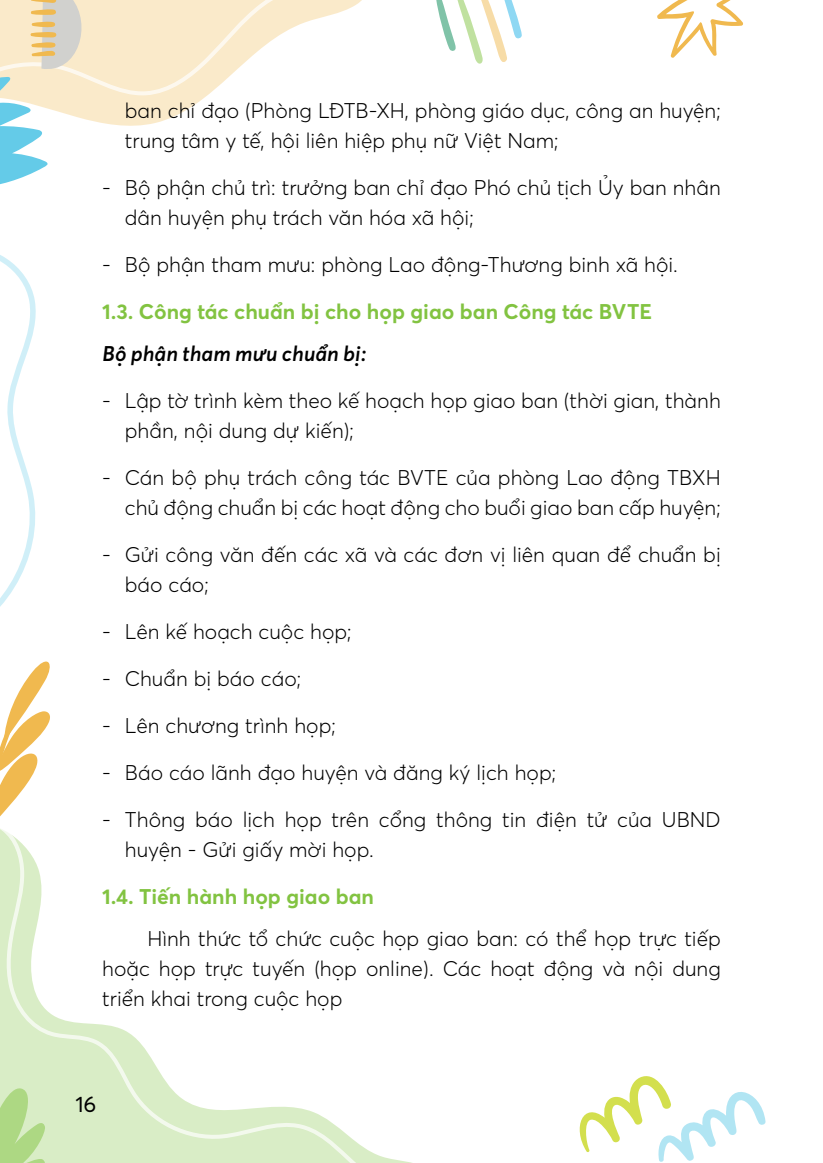
<style>
.page{position:relative;width:823px;height:1163px;background:#fff}
.page>*{position:absolute;margin:0;border:0;box-sizing:border-box;transform-origin:0 0}
.t1{font:22px "Averta";color:#000}
.t2{font:300 21px/30px "Averta";color:#000}
.t3{font:700 21px "Averta";color:#82c341}
.t4{font:italic 600 21px "Averta";color:#000}
</style>
<div class="page">
<svg style="left:0;top:842px;width:407px;height:320px"></svg>
<svg style="left:93px;top:0;width:268px;height:122px"></svg>
<svg style="left:0;top:255px;width:36px;height:352px"></svg>
<svg style="left:657px;top:0;width:86px;height:58px"></svg>
<svg style="left:0;top:0;width:93px;height:185px"></svg>
<svg style="left:436px;top:0;width:85px;height:64px"></svg>
<svg style="left:0;top:661px;width:50px;height:181px"></svg>
<svg style="left:579px;top:1076px;width:186px;height:85px"></svg>
<svg style="left:0;top:1072px;width:45px;height:90px;background:#c1e1a2"></svg>
<p class="t2" style="left:125px;top:96px;width:597px">ban chỉ đạo (Phòng LĐTB-XH, phòng giáo dục, công an huyện; trung tâm y tế, hội liên hiệp phụ nữ Việt Nam;</p>
<p class="t2" style="left:125px;top:173px;width:597px;text-indent:-23px">- Bộ phậ n chủ trì: trưởng ban chỉ đạo Phó chủ tịch Ủy ban nhân dân huyện phụ trách văn hóa xã hội;</p>
<p class="t2" style="left:102px;top:250px;width:577px">- Bộ phậ n tham mưu: phòng Lao động-Thương binh xã hội.</p>
<p class="t3" style="left:102px;top:299px;width:551px">1.3. Công tác chuẩn bị cho họp giao ban Công tác BVTE</p>
<p class="t4" style="left:102px;top:340px;width:266px">Bộ phận tham mưu chuẩn bị:</p>
<p class="t2" style="left:125px;top:385px;width:597px;text-indent:-23px">- Lậ p tờ trình kèm theo kế hoạch họp giao ban (thời gian, thà nh phầ n, nội dung dự kiến);</p>
<p class="t2" style="left:102px;top:462px;width:619px;text-align:right">- Cá n bộ phụ trách công tác BVTE của phòng Lao động TBXH chủ động chuẩ n bị các hoạt động cho buổi giao ban cấp huyện;</p>
<p class="t2" style="left:125px;top:539px;width:593px;text-indent:-23px">- Gửi công văn đến các xã và các đơn vị liên quan để chuẩ n bị báo cáo;</p>
<p class="t2" style="left:102px;top:616px;width:251px">- Lên kế hoạch cuộc họp;</p>
<p class="t2" style="left:102px;top:663px;width:200px">- Chuẩ n bị báo cáo;</p>
<p class="t2" style="left:102px;top:710px;width:235px">- Lên chương trình họp;</p>
<p class="t2" style="left:102px;top:757px;width:455px">- Báo cáo lã nh đạo huyện và đăng ký lịch họp;</p>
<p class="t2" style="left:125px;top:804px;width:597px;text-indent:-23px">- Thông báo lịch họp trên cổng thông tin điện tử của UBND huyện - Gửi giấy mời họp.</p>
<p class="t3" style="left:102px;top:883px;width:273px">1.4. Tiến hành họp giao ban</p>
<p class="t2" style="left:102px;top:922px;width:619px;text-align:justify;text-indent:45px">Hình thức tổ chức cuộc họp giao ban: có thể họp trực tiếp hoặc họp trực tuyến (họp online). Các hoạt động và nội dung triển khai trong cuộc họp</p>
<p class="t1" style="left:75px;top:1090px;width:23px">16</p>
</div>
